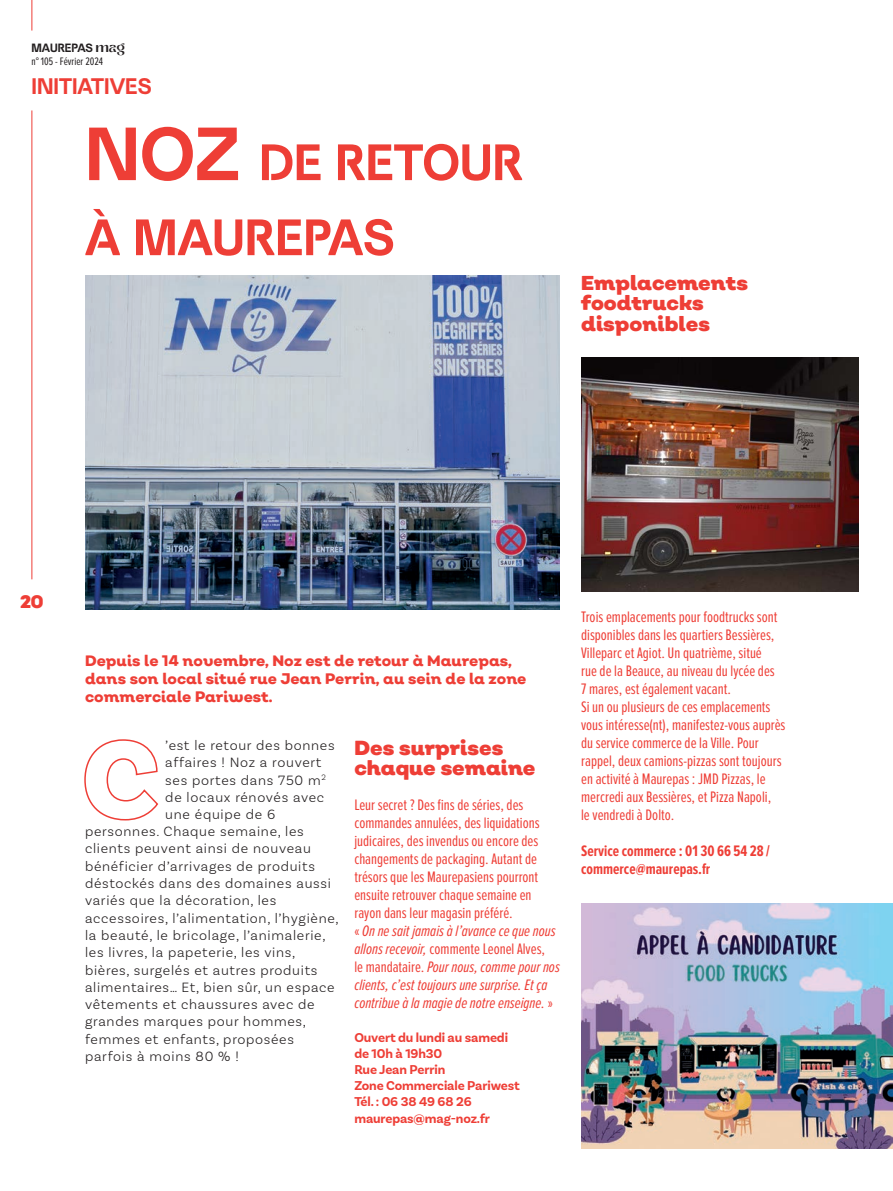
<style>
.page{position:relative;width:893px;height:1191px;background:#fff}
.page>*{position:absolute;margin:0;border:0;box-sizing:border-box;transform-origin:0 0}
.t1{font:700 51px/75px "Terminal Guise";color:#ee3e36}
.t2{font:700 22.5px "Terminal Guise";color:#ee3e36}
.t3{font:900 20.25px/20.4px "Nutmeg Headline";color:#ee3e36}
.t4{font:900 18px "Nutmeg Headline";color:#ee3e36}
.t5{font:15.75px/18px "Proxima Nova Ex Cn";color:#ee3e36}
.t6{font:700 15.75px/18px "Proxima Nova Ex Cn";color:#ee3e36}
.t7{font:800 15px/18px "Nutmeg Headline";color:#ee3e36}
.t8{font:300 14.25px "Basic Sans";letter-spacing:.05em;color:#231f20}
.t9{font:700 13.5px/16.2px "Basic Sans";letter-spacing:-.01em;color:#ee3e36}
.t10{font:700 12px "Terminal Guise";color:#231f20}
.t11{font:11.25px "Proxima Nova Ex Cn";color:#231f20}
.s1{font-family:"Zolina"}
.s2{font-size:75px}
.s3{font-style:italic}
</style>
<div class="page">
<img style="left:85px;top:276px;width:475px;height:333px">
<svg style="left:84px;top:739px;width:75px;height:82px"></svg>
<img style="left:581px;top:358px;width:278px;height:233px">
<img style="left:581px;top:903px;width:312px;height:245px">
<hr style="left:32px;top:110px;width:1px;height:469px;background:#ee3e36">
<hr style="left:32px;top:0;width:1px;height:31px;background:#ee3e36">
<p class="t10" style="left:32px;top:40px;width:95px">MAUREPAS <span class="s1">mag</span></p>
<p class="t11" style="left:32px;top:56px;width:73px">n° 105 - Février 2024</p>
<h2 class="t2" style="left:32px;top:72px;width:122px">INITIATIVES</h2>
<h1 class="t1" style="left:85px;top:124px;width:439px"><span class="s2">NOZ</span> DE RETOUR<br>À MAUREPAS</h1>
<p class="t3" style="left:581px;top:273px;width:168px">Emplacements foodtrucks disponibles</p>
<p class="t4" style="left:20px;top:589px;width:25px">20</p>
<p class="t7" style="left:85px;top:651px;width:443px">Depuis le 14 novembre, Noz est de retour à Maurepas, dans son local situé rue Jean Perrin, au sein de la zone commerciale Pariwest.</p>
<p class="t3" style="left:354px;top:737px;width:183px">Des surprises chaque semaine</p>
<p class="t5" style="left:354px;top:796px;width:207px">Leur secret ? Des fins de séries, des commandes annulées, des liquidations judicaires, des invendus ou encore des changements de packaging. Autant de trésors que les Maurepasiens pourront ensuite retrouver chaque semaine en rayon dans leur magasin préféré.<br>« <span class="s3">On ne sait jamais à l’avance ce que nous allons recevoir,</span> commente Leonel Alves,<br>le mandataire. <span class="s3">Pour nous, comme pour nos clients, c’est toujours une surprise. Et ça contribue à la magie de notre enseigne.</span> »</p>
<p class="t9" style="left:354px;top:1029px;width:167px">Ouvert du lundi au samedi de 10h à 19h30<br>Rue Jean Perrin<br>Zone Commerciale Pariwest<br>Tél. : 06 38 49 68 26 maurepas@mag-noz.fr</p>
<p class="t8" style="left:165px;top:737px;width:171px">’est le retour des bonnes</p>
<p class="t8" style="left:165px;top:754px;width:158px">affaires ! Noz a rouvert</p>
<p class="t8" style="left:165px;top:771px;width:162px">ses portes dans 750 m<sup>2</sup></p>
<p class="t8" style="left:165px;top:788px;width:160px">de locaux rénovés avec</p>
<p class="t8" style="left:165px;top:805px;width:111px">une équipe de 6</p>
<p class="t8" style="left:85px;top:823px;width:220px">personnes. Chaque semaine, les</p>
<p class="t8" style="left:85px;top:840px;width:227px">clients peuvent ainsi de nouveau</p>
<p class="t8" style="left:85px;top:857px;width:231px">bénéficier d’arrivages de produits</p>
<p class="t8" style="left:85px;top:874px;width:247px">déstockés dans des domaines aussi</p>
<p class="t8" style="left:85px;top:892px;width:193px">variés que la décoration, les</p>
<p class="t8" style="left:85px;top:909px;width:255px">accessoires, l’alimentation, l’hygiène,</p>
<p class="t8" style="left:85px;top:926px;width:242px">la beauté, le bricolage, l’animalerie,</p>
<p class="t8" style="left:85px;top:944px;width:212px">les livres, la papeterie, les vins,</p>
<p class="t8" style="left:85px;top:961px;width:234px">bières, surgelés et autres produits</p>
<p class="t8" style="left:85px;top:978px;width:251px">alimentaires… Et, bien sûr, un espace</p>
<p class="t8" style="left:85px;top:996px;width:231px">vêtements et chaussures avec de</p>
<p class="t8" style="left:85px;top:1013px;width:222px">grandes marques pour hommes,</p>
<p class="t8" style="left:85px;top:1030px;width:210px">femmes et enfants, proposées</p>
<p class="t8" style="left:85px;top:1047px;width:155px">parfois à moins 80 % !</p>
<p class="t5" style="left:581px;top:608px;width:206px">Trois emplacements pour foodtrucks sont disponibles dans les quartiers Bessières, Villeparc et Agiot. Un quatrième, situé<br>rue de la Beauce, au niveau du lycée des<br>7 mares, est également vacant.<br>Si un ou plusieurs de ces emplacements vous intéresse(nt), manifestez-vous auprès du service commerce de la Ville. Pour rappel, deux camions-pizzas sont toujours en activité à Maurepas : JMD Pizzas, le mercredi aux Bessières, et Pizza Napoli,<br>le vendredi à Dolto.</p>
<p class="t6" style="left:581px;top:842px;width:190px">Service commerce : 01 30 66 54 28 / commerce@maurepas.fr</p>
</div>
